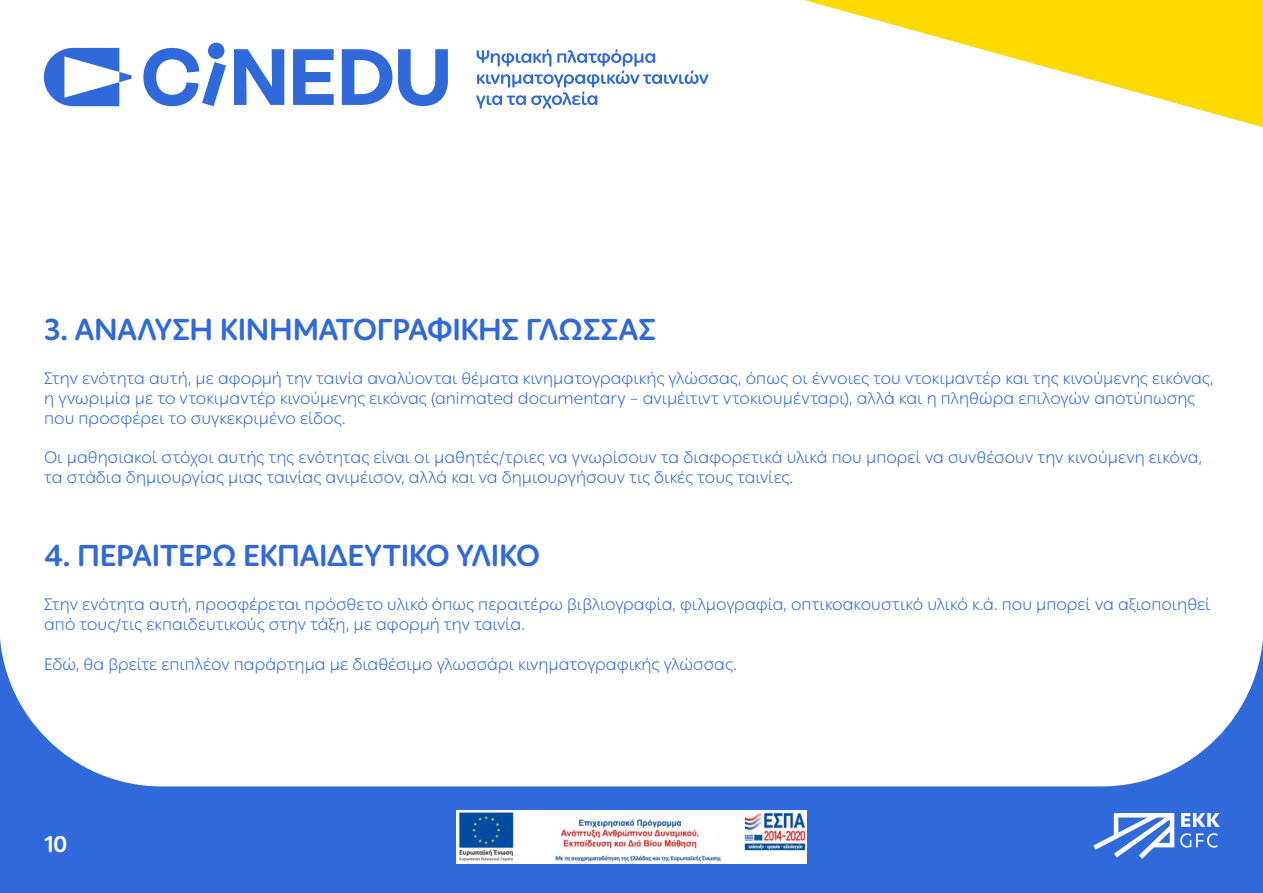
<style>
.page{position:relative;width:1263px;height:893px;background:#306ada}
.page>*{position:absolute;margin:0;border:0;box-sizing:border-box;transform-origin:0 0}
.t1{font:700 30px "Ping Round LCG";letter-spacing:-.01em;color:#306ada}
.t2{font:700 22.5px "Ping Round LCG";color:#fff}
.t3{font:300 16.5px/19.8px "Ping Round LCG";color:#306ada}
</style>
<div class="page">
<div style="left:0;top:0;width:1263px;height:786px;background:#fff"></div>
<svg style="left:44px;top:48px;width:87px;height:58px"></svg>
<svg style="left:143px;top:43px;width:83px;height:63px"></svg>
<svg style="left:234px;top:49px;width:50px;height:56px"></svg>
<svg style="left:293px;top:49px;width:41px;height:56px"></svg>
<svg style="left:342px;top:49px;width:50px;height:56px"></svg>
<svg style="left:398px;top:49px;width:50px;height:57px"></svg>
<svg style="left:476px;top:49px;width:232px;height:60px;background:#d7e2f7"></svg>
<svg style="left:804px;top:0;width:459px;height:127px;background:#ffec7f"></svg>
<svg style="left:1093px;top:813px;width:81px;height:46px"></svg>
<svg style="left:1181px;top:813px;width:39px;height:14px"></svg>
<svg style="left:1180px;top:833px;width:37px;height:15px"></svg>
<img style="left:456px;top:811px;width:350px;height:52px">
<h1 class="t1" style="left:44px;top:306px;width:613px">3. ΑΝΑΛΥΣΗ ΚΙΝΗΜΑΤΟΓΡΑΦΙΚΗΣ ΓΛΩΣΣΑΣ</h1>
<p class="t3" style="left:44px;top:368px;width:1171px">Στην ενότητα αυτή, με αφορμή την ταινία αναλύονται θέματα κινηματογραφικής γλώσσας, όπως οι έννοιες του ντοκιμαντέρ και της κινούμενης εικόνας, η γνωριμία με το ντοκιμαντέρ κινούμενης εικόνας (animated documentary – ανιμέιτιντ ντοκιουμένταρι), αλλά και η πληθώρα επιλογών αποτύπωσης που προσφέρει το συγκεκριμένο είδος.</p>
<p class="t3" style="left:44px;top:447px;width:1159px">Οι μαθησιακοί στόχοι αυτής της ενότητας είναι οι μαθητές/τριες να γνωρίσουν τα διαφορετικά υλικά που μπορεί να συνθέσουν την κινούμενη εικόνα, τα στάδια δημιουργίας μιας ταινίας ανιμέισον, αλλά και να δημιουργήσουν τις δικές τους ταινίες.</p>
<h1 class="t1" style="left:44px;top:532px;width:497px">4. ΠΕΡΑΙΤΕΡΩ ΕΚΠΑΙΔΕΥΤΙΚΟ ΥΛΙΚΟ</h1>
<p class="t3" style="left:44px;top:594px;width:1168px">Στην ενότητα αυτή, προσφέρεται πρόσθετο υλικό όπως περαιτέρω βιβλιογραφία, φιλμογραφία, οπτικοακουστικό υλικό κ.ά. που μπορεί να αξιοποιηθεί από τους/τις εκπαιδευτικούς στην τάξη, με αφορμή την ταινία.</p>
<p class="t3" style="left:44px;top:653px;width:694px">Εδώ, θα βρείτε επιπλέον παράρτημα με διαθέσιμο γλωσσάρι κινηματογραφικής γλώσσας.</p>
<h2 class="t2" style="left:45px;top:826px;width:24px">10</h2>
</div>
